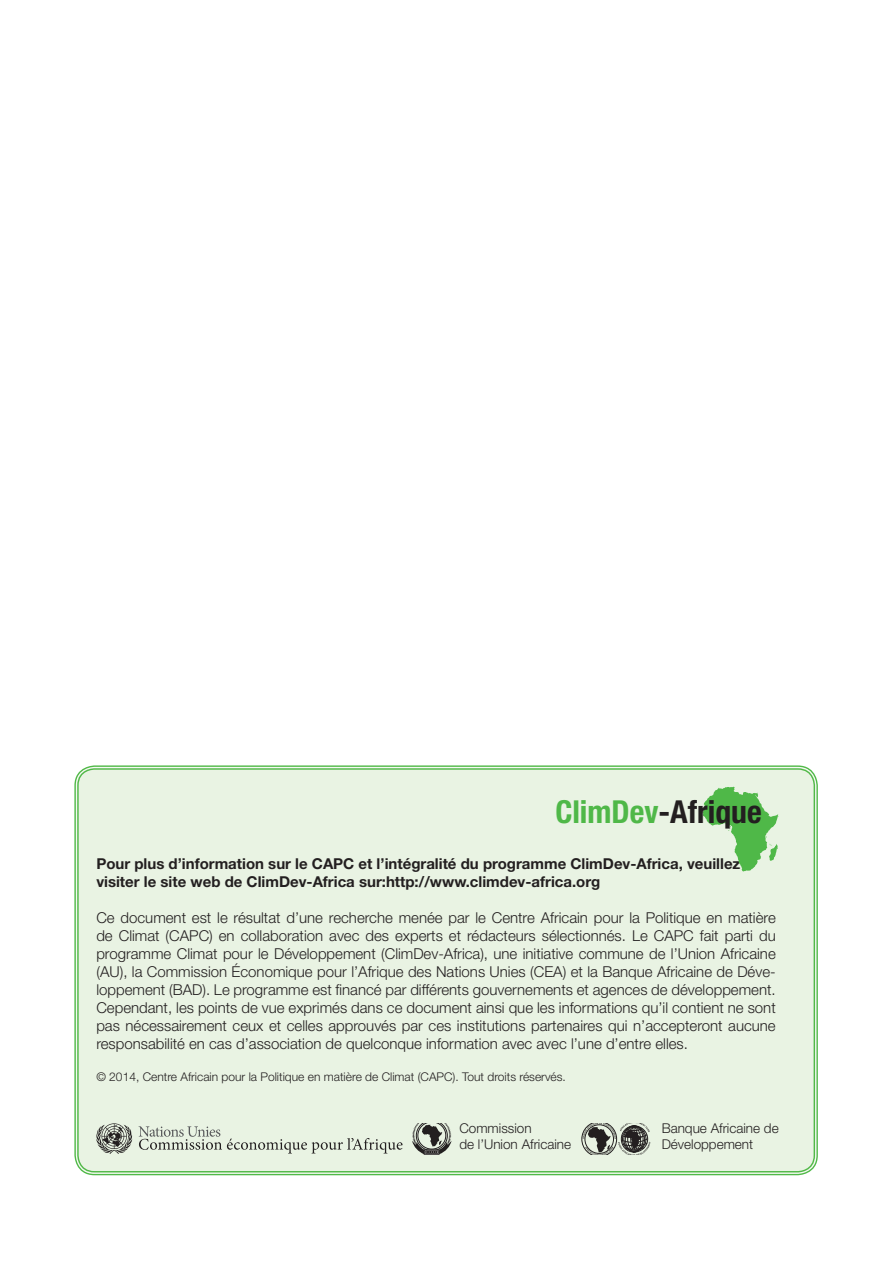
<style>
.page{position:relative;width:893px;height:1263px;background:#fff}
.page>*{position:absolute;margin:0;border:0;box-sizing:border-box;transform-origin:0 0}
.t1{font:700 condensed 31.65px "Helvetica Neue LT Std";color:#231f20}
.t2{font:300 15px/18px "Helvetica Neue LT Std";color:#231f20;text-align:justify}
.t3{font:700 15px/18px "Helvetica Neue LT Std";color:#231f20}
.t4{font:300 13.5px/16.2px "Helvetica Neue LT Std";color:#231f20}
.t5{font:300 12px "Helvetica Neue LT Std";color:#231f20}
.s1{color:#4fb848}
</style>
<div class="page">
<div style="left:77px;top:767px;width:739px;height:406px;background:#e9f3e3;border-radius:18px"></div>
<svg style="left:412px;top:1123px;width:40px;height:31px"></svg>
<svg style="left:582px;top:1123px;width:68px;height:32px"></svg>
<svg style="left:702px;top:787px;width:76px;height:85px"></svg>
<svg style="left:139px;top:1126px;width:264px;height:27px"></svg>
<svg style="left:96px;top:1123px;width:36px;height:31px"></svg>
<h1 class="t1" style="left:555px;top:793px;width:208px"><span class="s1">ClimDev</span>-Afrique</h1>
<p class="t3" style="left:96px;top:854px;width:645px">Pour plus d’information sur le CAPC et l’intégralité du programme ClimDev-Africa, veuillez visiter le site web de ClimDev-Africa sur:http://www.climdev-africa.org</p>
<p class="t2" style="left:96px;top:908px;width:681px">Ce document est le résultat d’une recherche menée par le Centre Africain pour la Politique en matière de Climat (CAPC) en collaboration avec des experts et rédacteurs sélectionnés. Le CAPC fait parti du programme Climat pour le Développement (ClimDev-Africa), une initiative commune de l’Union Africaine (AU), la Commission Économique pour l’Afrique des Nations Unies (CEA) et la Banque Africaine de Déve&shy;loppement (BAD). Le programme est financé par différents gouvernements et agences de développement.<br>Cependant, les points de vue exprimés dans ce document ainsi que les informations qu’il contient ne sont pas nécessairement ceux et celles approuvés par ces institutions partenaires qui n’accepteront aucune responsabilité en cas d’association de quelconque information avec avec l’une d’entre elles.</p>
<p class="t5" style="left:96px;top:1070px;width:471px">© 2014, Centre Africain pour la Politique en matière de Climat (CAPC). Tout droits réservés.</p>
<p class="t4" style="left:459px;top:1120px;width:113px">Commission<br>de l’Union Africaine</p>
<p class="t4" style="left:662px;top:1120px;width:119px">Banque Africaine de<br>Développement</p>
</div>
